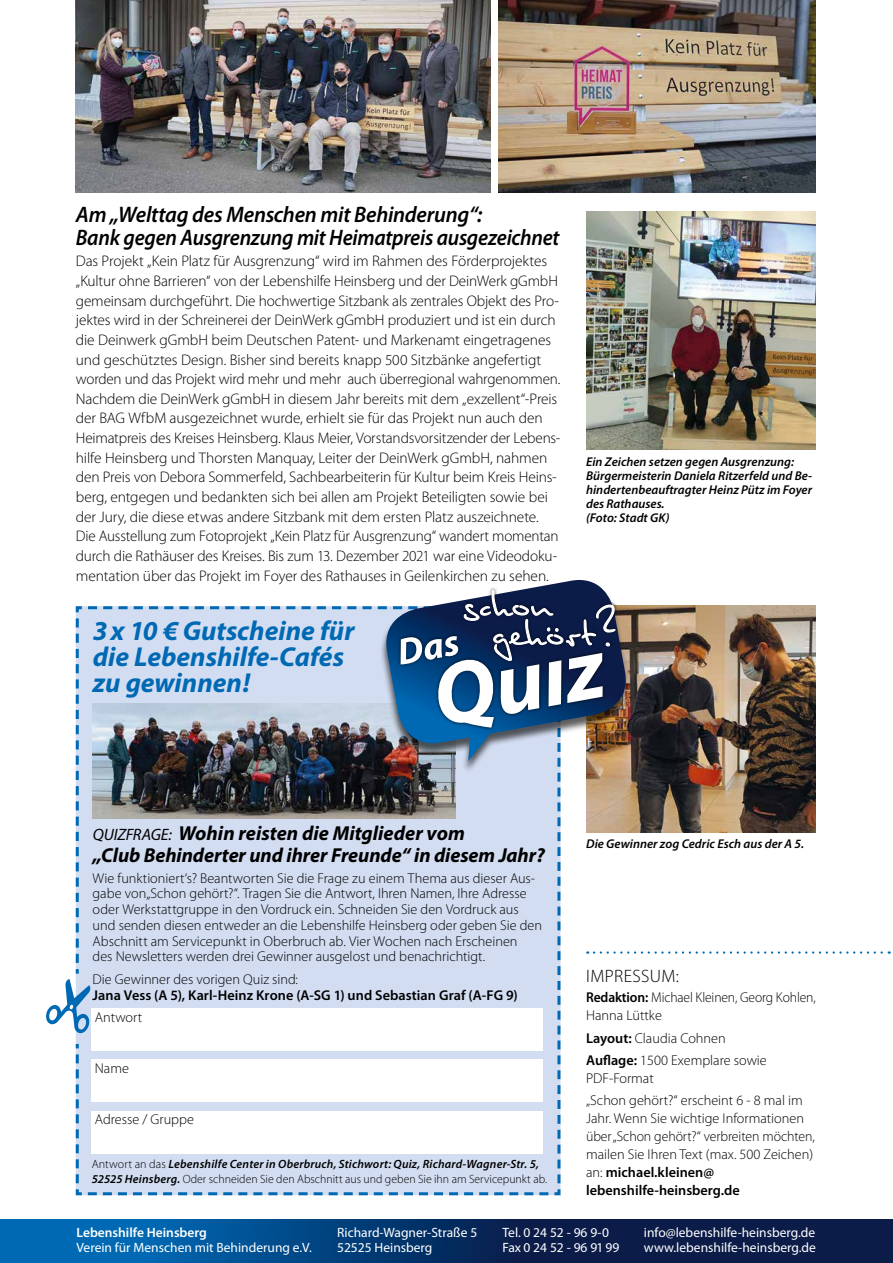
<style>
.page{position:relative;width:893px;height:1263px;background:#fff}
.page>*{position:absolute;margin:0;border:0;box-sizing:border-box;transform-origin:0 0}
.t1{font:italic 700 27.45px/26.1px "Myriad Pro";color:#0069b4}
.t2{font:italic 600 22.5px/22.5px "Myriad Pro";letter-spacing:-.015em;color:#000}
.t3{font:italic 700 20.25px/21.8px "Myriad Pro";letter-spacing:-.005em;color:#000}
.t4{font:300 18px "Myriad Pro";letter-spacing:.02em;color:#000}
.t5{font:300 15.3px/19.6px "Myriad Pro";letter-spacing:-.01em;color:#000}
.t6{font:300 14.25px/15.8px "Myriad Pro";color:#000}
.t7{font:600 14.25px "Myriad Pro";letter-spacing:.005em;color:#000}
.t8{font:300 14.25px/18px "Myriad Pro";color:#000;scale:.96 1}
.t9{font:13.5px/15px "Myriad Pro";color:#fff}
.t10{font:600 13.5px "Myriad Pro";color:#fff}
.t11{font:italic 600 12.75px/14px "Myriad Pro";color:#000}
.t12{font:italic 600 12px/15px "Myriad Pro";letter-spacing:.015em;color:#000}
.s1{font-weight:400;font-size:16.5px}
.s2{font-weight:300;font-style:normal}
.s3{font-weight:600}
</style>
<div class="page">
<svg style="left:0;top:1219px;width:893px;height:44px;background:#053870"></svg>
<svg style="left:542px;top:580px;width:57px;height:6px"></svg>
<div style="left:397px;top:586px;width:222px;height:145px;background:#000;opacity:.75"></div>
<svg style="left:46px;top:589px;width:844px;height:597px"></svg>
<img style="left:586px;top:211px;width:230px;height:239px">
<img style="left:76px;top:0;width:414px;height:192px">
<img style="left:499px;top:0;width:317px;height:192px">
<h2 class="t2" style="left:76px;top:204px;width:485px">Am „Welttag des Menschen mit Behinderung“:<br>Bank gegen Ausgrenzung mit Heimatpreis ausgezeichnet</h2>
<p class="t5" style="left:76px;top:252px;width:486px">Das Projekt „Kein Platz für Ausgrenzung“ wird im Rahmen des Förderprojektes „Kultur ohne Barrieren“ von der Lebenshilfe Heinsberg und der DeinWerk gGmbH gemeinsam durchgeführt. Die hochwertige Sitzbank als zentrales Objekt des Pro&shy;jektes wird in der Schreinerei der DeinWerk gGmbH produziert und ist ein durch die Deinwerk gGmbH beim Deutschen Patent- und Markenamt eingetragenes und geschütztes Design. Bisher sind bereits knapp 500 Sitzbänke angefertigt worden und das Projekt wird mehr und mehr auch überregional wahrgenommen.<br>Nachdem die DeinWerk gGmbH in diesem Jahr bereits mit dem „exzellent“-Preis der BAG WfbM ausgezeichnet wurde, erhielt sie für das Projekt nun auch den Heimatpreis des Kreises Heinsberg. Klaus Meier, Vorstandsvorsitzender der Lebens&shy;hilfe Heinsberg und Thorsten Manquay, Leiter der DeinWerk gGmbH, nahmen den Preis von Debora Sommerfeld, Sachbearbeiterin für Kultur beim Kreis Heins&shy;berg, entgegen und bedankten sich bei allen am Projekt Beteiligten sowie bei der Jury, die diese etwas andere Sitzbank mit dem ersten Platz auszeichnete.<br>Die Ausstellung zum Fotoprojekt „Kein Platz für Ausgrenzung“ wandert momentan durch die Rathäuser des Kreises. Bis zum 13. Dezember 2021 war eine Videodoku&shy;mentation über das Projekt im Foyer des Rathauses in Geilenkirchen zu sehen.</p>
<h1 class="t1" style="left:93px;top:618px;width:263px">3 x 10 € Gutscheine für die Lebenshilfe-Cafés zu gewinnen!</h1>
<p class="t11" style="left:586px;top:454px;width:227px">Ein Zeichen setzen gegen Ausgrenzung:<br>Bürgermeisterin Daniela Ritzerfeld und Be&shy;hindertenbeauftragter Heinz Pütz im Foyer des Rathauses.<br>(Foto: Stadt GK)</p>
<h3 class="t3" style="left:93px;top:823px;width:454px"><span class="s1">QUIZFRAGE:</span> Wohin reisten die Mitglieder vom<br>„Club Behinderter und ihrer Freunde“ in diesem Jahr?</h3>
<p class="t6" style="left:93px;top:870px;width:451px">Wie funktioniert‘s? Beantworten Sie die Frage zu einem Thema aus dieser Aus&shy;gabe von„Schon gehört?“. Tragen Sie die Antwort, Ihren Namen, Ihre Adresse oder Werkstattgruppe in den Vordruck ein. Schneiden Sie den Vordruck aus und senden diesen entweder an die Lebenshilfe Heinsberg oder geben Sie den Abschnitt am Servicepunkt in Oberbruch ab. Vier Wochen nach Erscheinen<br>des Newsletters werden drei Gewinner ausgelost und benachrichtigt.</p>
<p class="t6" style="left:93px;top:971px;width:207px">Die Gewinner des vorigen Quiz sind:</p>
<p class="t7" style="left:93px;top:987px;width:427px">Jana Vess (A 5), Karl-Heinz Krone (A-SG 1) und Sebastian Graf (A-FG 9)</p>
<p class="t6" style="left:95px;top:1009px;width:49px">Antwort</p>
<p class="t6" style="left:95px;top:1060px;width:36px">Name</p>
<p class="t6" style="left:95px;top:1111px;width:101px">Adresse / Gruppe</p>
<p class="t12" style="left:92px;top:1156px;width:457px"><span class="s2">Antwort an das</span> Lebenshilfe Center in Oberbruch, Stichwort: Quiz, Richard-Wagner-Str. 5,<br>52525 Heinsberg. <span class="s2">Oder schneiden Sie den Abschnitt aus und geben Sie ihn am Servicepunkt ab.</span></p>
<p class="t11" style="left:586px;top:837px;width:220px">Die Gewinner zog Cedric Esch aus der A 5.</p>
<p class="t4" style="left:586px;top:966px;width:94px">IMPRESSUM:</p>
<p class="t8" style="left:586px;top:989px;width:241px"><span class="s3">Redaktion:</span> Michael Kleinen, Georg Kohlen,<br>Hanna Lüttke</p>
<p class="t6" style="left:586px;top:1027px;width:182px;line-height:22.2px"><span class="s3">Layout:</span> Claudia Cohnen<br><span class="s3">Auflage:</span> 1500 Exemplare sowie</p>
<p class="t6" style="left:586px;top:1067px;width:218px;line-height:22.2px">PDF-Format<br>„Schon gehört?“ erscheint 6 - 8 mal im</p>
<p class="t6" style="left:586px;top:1110px;width:230px;line-height:18px">Jahr. Wenn Sie wichtige Informationen über „Schon gehört?“ verbreiten möchten, mailen Sie Ihren Text (max. 500 Zeichen) an: <span class="s3">michael.kleinen@ lebenshilfe-heinsberg.de</span></p>
<p class="t10" style="left:77px;top:1224px;width:132px">Lebenshilfe Heinsberg</p>
<p class="t9" style="left:77px;top:1240px;width:237px">Verein für Menschen mit Behinderung e.V.</p>
<p class="t9" style="left:337px;top:1225px;width:142px">Richard-Wagner-Straße 5<br>52525 Heinsberg</p>
<p class="t9" style="left:502px;top:1225px;width:118px">Tel. 0 24 52 - 96 9-0<br>Fax 0 24 52 - 96 91 99</p>
<p class="t9" style="left:644px;top:1225px;width:174px">info@lebenshilfe-heinsberg.de www.lebenshilfe-heinsberg.de</p>
</div>
